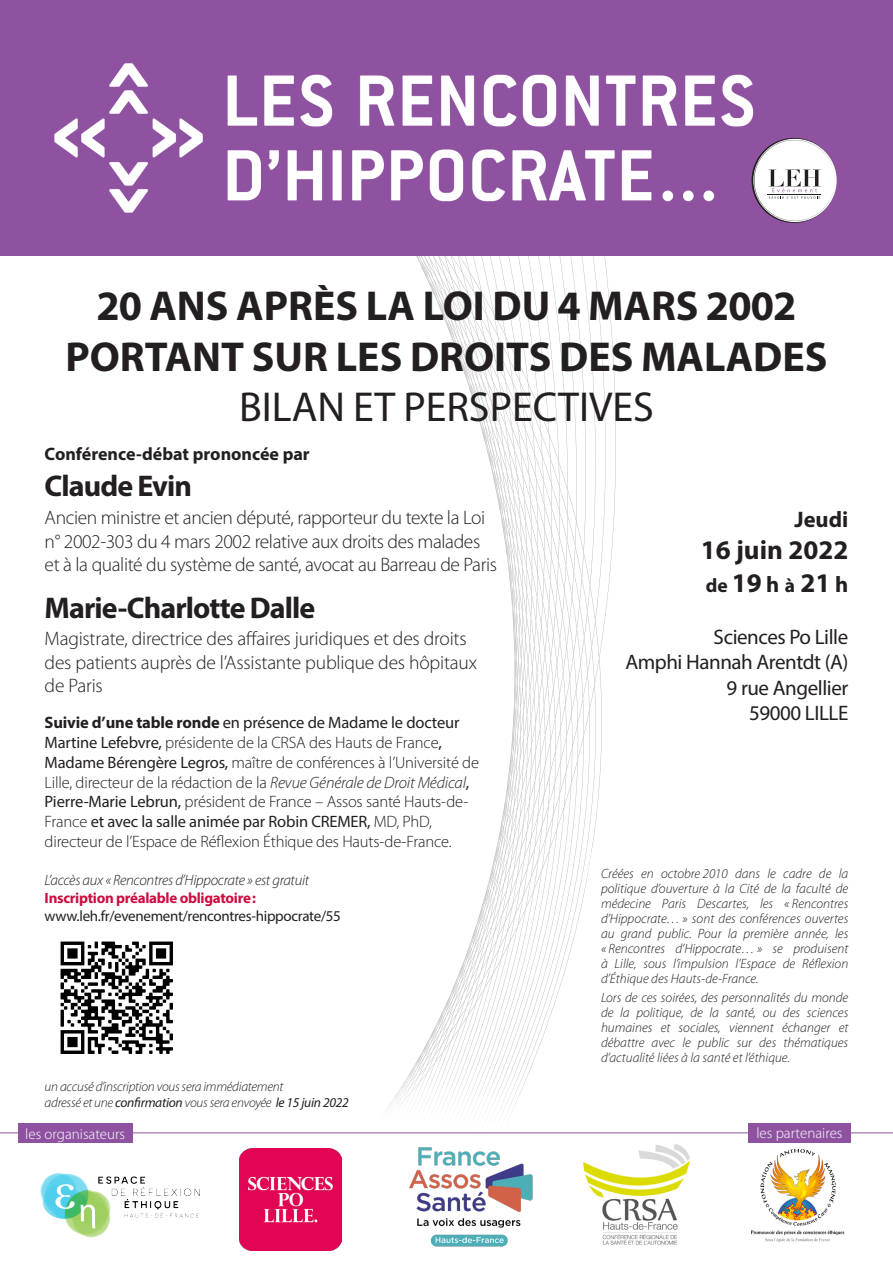
<style>
.page{position:relative;width:893px;height:1263px;background:#fff}
.page>*{position:absolute;margin:0;border:0;box-sizing:border-box;transform-origin:0 0}
.titre{font:700 42px/50.4px "Myriad Pro";color:#231f20;text-align:center}
.auteur{font:700 30px "Myriad Pro";letter-spacing:-.03em;color:#231f20}
.t1{font:700 27px "Myriad Pro";color:#231f20}
.t2{font:700 22.5px "Myriad Pro";color:#231f20}
.t3{font:21px/25.2px "Myriad Pro";letter-spacing:-.02em;color:#231f20;text-align:right}
.cv_auteur{font:300 19.5px/23.4px "Myriad Pro";letter-spacing:-.02em;color:#231f20}
.t4{font:700 18px "Myriad Pro";color:#231f20}
.t5{font:300 16.5px/19.8px "Myriad Pro";letter-spacing:-.01em;color:#231f20}
.t6{font:16.5px/19.8px "Myriad Pro";letter-spacing:-.01em;color:#231f20}
.t7{font:15px "Myriad Pro";letter-spacing:-.02em;color:#231f20}
.t8{font:italic 300 15px "Myriad Pro";letter-spacing:-.02em;color:#231f20}
.t9{font:700 15px "Myriad Pro";letter-spacing:-.02em;color:#cd0d40}
.t10{font:300 15px "Myriad Pro";color:#fff}
.t11{font:italic 300 13.5px/15px "Myriad Pro";color:#231f20;text-align:justify}
.t12{font:italic 300 13.5px/16.2px "Myriad Pro";letter-spacing:-.02em;color:#231f20}
.s1{font-weight:400}
.s2{font-weight:700}
.s3{font-weight:300}
.s4{font-style:italic}
.s5{font-size:19.5px}
.s6{font-size:22.5px}
</style>
<div class="page">
<svg style="left:325px;top:255px;width:299px;height:919px"></svg>
<div style="left:0;top:1052px;width:893px;height:121px;background:#fff"></div>
<div style="left:0;top:0;width:893px;height:255px;background:#8e52a1"></div>
<img style="left:54px;top:63px;width:742px;height:150px">
<svg style="left:752px;top:138px;width:85px;height:85px"></svg>
<div style="left:0;top:280px;width:893px;height:135px;background:#fff"></div>
<img style="left:751px;top:1148px;width:94px;height:94px">
<hr style="left:0;top:1132px;width:893px;height:1px;background:#8e52a1">
<div style="left:18px;top:1123px;width:115px;height:20px;background:#8e52a1"></div>
<div style="left:748px;top:1123px;width:102px;height:19px;background:#8e52a1"></div>
<img style="left:40px;top:1173px;width:160px;height:65px">
<img style="left:239px;top:1149px;width:102px;height:102px">
<img style="left:381px;top:1147px;width:170px;height:100px">
<img style="left:576px;top:1144px;width:114px;height:101px">
<img style="left:60px;top:941px;width:113px;height:113px">
<p class="titre" style="left:65px;top:280px;width:764px">20 ANS APRÈS LA LOI DU 4 MARS 2002<br>PORTANT SUR LES DROITS DES MALADES<br><span class="s1">BILAN ET PERSPECTIVES</span></p>
<p class="t4" style="left:45px;top:443px;width:267px">Conférence-débat prononcée par</p>
<p class="auteur" style="left:45px;top:467px;width:149px">Claude Evin</p>
<p class="cv_auteur" style="left:45px;top:506px;width:454px">Ancien ministre et ancien député, rapporteur du texte la Loi n° 2002-303 du 4 mars 2002 relative aux droits des malades et à la qualité du système de santé, avocat au Barreau de Paris</p>
<p class="auteur" style="left:45px;top:588px;width:272px">Marie-Charlotte Dalle</p>
<p class="cv_auteur" style="left:45px;top:627px;width:434px">Magistrate, directrice des affaires juridiques et des droits des patients auprès de l’Assistante publique des hôpitaux de Paris</p>
<p class="t6" style="left:45px;top:712px;width:416px"><span class="s2">Suivie d’une table ronde</span> en présence de Madame le docteur<br>Martine Lefebvre, <span class="s3">présidente de la CRSA des Hauts de France</span>,</p>
<p class="t5" style="left:45px;top:753px;width:436px"><span class="s1">Madame Bérengère Legros,</span> maître de conférences à l’Université de Lille, directeur de la rédaction de la <span class="s4">Revue Générale de Droit Médical</span><span class="s1">, Pierre-Marie Lebrun,</span> président de France – Assos santé Hauts-de-France <span class="s1">et avec la salle animée par Robin CREMER,</span> MD, PhD, directeur de l’Espace de Réflexion Éthique des Hauts-de-France.</p>
<p class="t8" style="left:45px;top:872px;width:266px">L’accès aux « Rencontres d’Hippocrate » est gratuit</p>
<p class="t9" style="left:45px;top:888px;width:213px">Inscription préalable obligatoire:</p>
<p class="t7" style="left:45px;top:906px;width:298px">www.leh.fr/evenement/rencontres-hippocrate/55</p>
<p class="t12" style="left:45px;top:1079px;width:306px">un accusé d’inscription vous sera immédiatement<br>adressé et une <span class="s1">confirmation</span> vous sera envoyée <span class="s1">le 15 juin 2022</span></p>
<p class="t2" style="left:794px;top:505px;width:55px">Jeudi</p>
<p class="t1" style="left:701px;top:533px;width:149px">16 juin 2022</p>
<p class="t1" style="left:706px;top:565px;width:144px"><span class="s5">de</span> 19<span class="s6">h</span> <span class="s5">à</span> 21<span class="s6">h</span></p>
<p class="t3" style="left:625px;top:624px;width:224px">Sciences Po Lille<br>Amphi Hannah Arentdt (A)<br>9 rue Angellier<br>59000 LILLE</p>
<p class="t11" style="left:601px;top:866px;width:249px">Créées en octobre 2010 dans le cadre de la politique d’ouverture à la Cité de la faculté de médecine Paris Descartes, les « Rencontres d’Hippocrate… » sont des conférences ouvertes au grand public. Pour la première année, les « Rencontres d’Hippocrate… » se produisent à Lille, sous l’impulsion l’Espace de Réflexion d’Éthique des Hauts-de-France.</p>
<p class="t11" style="left:601px;top:990px;width:249px">Lors de ces soirées, des personnalités du monde de la politique, de la santé, ou des sciences humaines et sociales, viennent échanger et débattre avec le public sur des thématiques d’actualité liées à la santé et l’éthique.</p>
<p class="t10" style="left:25px;top:1125px;width:101px">les organisateurs</p>
<p class="t10" style="left:756px;top:1125px;width:88px">les partenaires</p>
</div>
